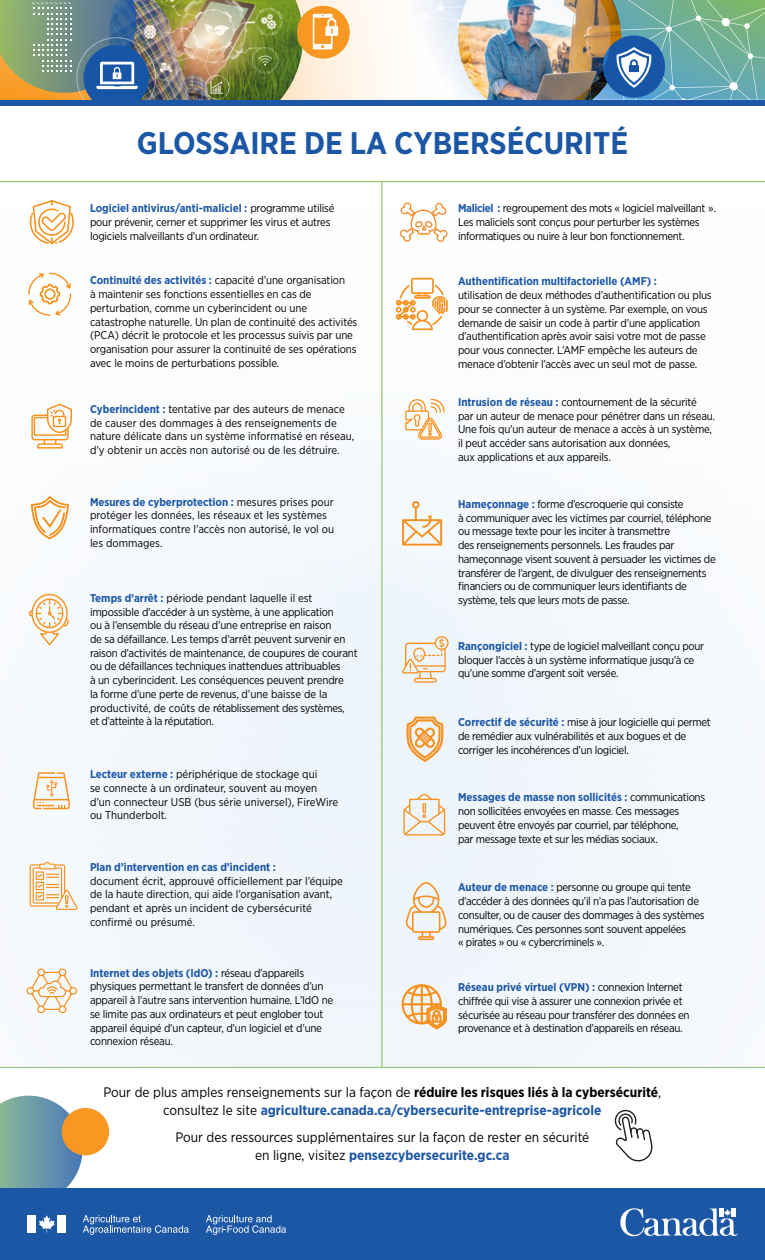
<style>
.page{position:relative;width:765px;height:1260px;background:#fff}
.page>*{position:absolute;margin:0;border:0;box-sizing:border-box;transform-origin:0 0}
.t1{font:700 31.25px "Gotham Narrow";color:#1c57a6}
.t2{font:13.75px/18.8px "Gotham Narrow";color:#000;text-align:center}
.t3{font:11.25px/13.8px "Gotham Narrow";letter-spacing:-.02em;color:#000}
.t4{font:11.25px/13.8px "Gotham Narrow";color:#000}
.t5{font:700 11.25px "Gotham Narrow";color:#1c57a6}
.s1{font-weight:700;color:#1c57a6}
.s2{font-weight:700}
</style>
<div class="page">
<svg style="left:0;top:1096px;width:82px;height:93px;background:#7aa4ae"></svg>
<div style="left:62px;top:1108px;width:47px;height:47px;background:#f89721;border-radius:50%"></div>
<svg style="left:614px;top:1109px;width:39px;height:53px"></svg>
<div style="left:0;top:181px;width:765px;height:887px;background:#f5f9fc"></div>
<hr style="left:381px;top:182px;width:1px;height:886px;background:#98c46f">
<svg style="left:29px;top:200px;width:45px;height:45px"></svg>
<svg style="left:402px;top:984px;width:45px;height:45px"></svg>
<svg style="left:402px;top:501px;width:40px;height:45px"></svg>
<svg style="left:405px;top:882px;width:42px;height:58px"></svg>
<svg style="left:396px;top:278px;width:52px;height:52px"></svg>
<svg style="left:30px;top:862px;width:48px;height:48px"></svg>
<svg style="left:407px;top:716px;width:37px;height:46px"></svg>
<svg style="left:403px;top:793px;width:42px;height:43px"></svg>
<svg style="left:31px;top:404px;width:41px;height:45px"></svg>
<svg style="left:26px;top:968px;width:52px;height:46px"></svg>
<svg style="left:28px;top:273px;width:43px;height:43px"></svg>
<svg style="left:303px;top:0;width:87px;height:100px"></svg>
<img style="left:149px;top:0;width:154px;height:100px">
<div style="left:297px;top:6px;width:53px;height:53px;background:#f89721;border-radius:50%"></div>
<svg style="left:313px;top:14px;width:25px;height:35px"></svg>
<svg style="left:0;top:0;width:149px;height:100px;background:#778d86"></svg>
<hr style="left:0;top:181px;width:765px;height:1px;background:#98c46f">
<img style="left:421px;top:0;width:344px;height:100px">
<div style="left:0;top:100px;width:765px;height:6px;background:#1c57a6"></div>
<svg style="left:400px;top:202px;width:48px;height:40px"></svg>
<svg style="left:405px;top:399px;width:40px;height:41px"></svg>
<svg style="left:31px;top:496px;width:38px;height:44px"></svg>
<svg style="left:29px;top:594px;width:40px;height:51px"></svg>
<svg style="left:33px;top:772px;width:37px;height:37px"></svg>
<svg style="left:402px;top:636px;width:47px;height:47px"></svg>
<div style="left:0;top:1189px;width:765px;height:71px;background:#1c57a6"></div>
<svg style="left:620px;top:1208px;width:118px;height:29px"></svg>
<svg style="left:39px;top:1215px;width:16px;height:18px"></svg>
<div style="left:28px;top:1215px;width:8px;height:18px;background:#fff"></div>
<div style="left:58px;top:1215px;width:8px;height:18px;background:#fff"></div>
<svg style="left:206px;top:1215px;width:80px;height:20px"></svg>
<svg style="left:83px;top:1215px;width:106px;height:20px"></svg>
<h1 class="t1" style="left:137px;top:123px;width:493px">GLOSSAIRE DE LA CYBERSÉCURITÉ</h1>
<p class="t3" style="left:90px;top:201px;width:246px"><span class="s1">Logiciel antivirus/anti-maliciel :</span> programme utilisé pour prévenir, cerner et supprimer les virus et autres logiciels malveillants d’un ordinateur.</p>
<p class="t3" style="left:90px;top:273px;width:269px"><span class="s1">Continuité des activités :</span> capacité d’une organisation<br>à maintenir ses fonctions essentielles en cas de perturbation, comme un cyberincident ou une catastrophe naturelle. Un plan de continuité des activités (PCA) décrit le protocole et les processus suivis par une organisation pour assurer la continuité de ses opérations avec le moins de perturbations possible.</p>
<p class="t4" style="left:90px;top:402px;width:266px"><span class="s1">Cyberincident :</span> tentative par des auteurs de menace de causer des dommages à des renseignements de nature délicate dans un système informatisé en réseau, d’y obtenir un accès non autorisé ou de les détruire.</p>
<p class="t4" style="left:90px;top:495px;width:246px"><span class="s1">Mesures de cyberprotection :</span> mesures prises pour protéger les données, les réseaux et les systèmes informatiques contre l’accès non autorisé, le vol ou les dommages.</p>
<p class="t3" style="left:90px;top:591px;width:269px"><span class="s1">Temps d’arrêt :</span> période pendant laquelle il est impossible d’accéder à un système, à une application<br>ou à l’ensemble du réseau d’une entreprise en raison<br>de sa défaillance. Les temps d’arrêt peuvent survenir en raison d’activités de maintenance, de coupures de courant ou de défaillances techniques inattendues attribuables<br>à un cyberincident. Les conséquences peuvent prendre<br>la forme d’une perte de revenus, d’une baisse de la productivité, de coûts de rétablissement des systèmes,<br>et d’atteinte à la réputation.</p>
<p class="t4" style="left:90px;top:767px;width:250px"><span class="s1">Lecteur externe :</span> périphérique de stockage qui<br>se connecte à un ordinateur, souvent au moyen d’un connecteur USB (bus série universel), FireWire ou Thunderbolt.</p>
<p class="t5" style="left:90px;top:860px;width:188px">Plan d’intervention en cas d’incident :</p>
<p class="t4" style="left:90px;top:874px;width:254px">document écrit, approuvé officiellement par l’équipe de la haute direction, qui aide l’organisation avant, pendant et après un incident de cybersécurité confirmé ou présumé.</p>
<p class="t3" style="left:90px;top:966px;width:245px"><span class="s1">Internet des objets (IdO) :</span> réseau d’appareils physiques permettant le transfert de données d’un appareil à l’autre sans intervention humaine. L’IdO ne se limite pas aux ordinateurs et peut englober tout appareil équipé d’un capteur, d’un logiciel et d’une connexion réseau.</p>
<p class="t3" style="left:458px;top:201px;width:259px"><span class="s1">Maliciel :</span> regroupement des mots « logiciel malveillant ».<br>Les maliciels sont conçus pour perturber les systèmes informatiques ou nuire à leur bon fonctionnement.</p>
<p class="t5" style="left:458px;top:274px;width:200px">Authentification multifactorielle (AMF) :</p>
<p class="t3" style="left:458px;top:288px;width:255px">utilisation de deux méthodes d’authentification ou plus pour se connecter à un système. Par exemple, on vous demande de saisir un code à partir d’une application d’authentification après avoir saisi votre mot de passe pour vous connecter. L’AMF empêche les auteurs de menace d’obtenir l’accès avec un seul mot de passe.</p>
<p class="t3" style="left:458px;top:395px;width:259px"><span class="s1">Intrusion de réseau :</span> contournement de la sécurité par un auteur de menace pour pénétrer dans un réseau.<br>Une fois qu’un auteur de menace a accès à un système, il peut accéder sans autorisation aux données,<br>aux applications et aux appareils.</p>
<p class="t3" style="left:458px;top:497px;width:259px"><span class="s1">Hameçonnage :</span> forme d’escroquerie qui consiste<br>à communiquer avec les victimes par courriel, téléphone ou message texte pour les inciter à transmettre<br>des renseignements personnels. Les fraudes par hameçonnage visent souvent à persuader les victimes de transférer de l’argent, de divulguer des renseignements financiers ou de communiquer leurs identifiants de système, tels que leurs mots de passe.</p>
<p class="t3" style="left:458px;top:639px;width:247px"><span class="s1">Rançongiciel :</span> type de logiciel malveillant conçu pour bloquer l’accès à un système informatique jusqu’à ce qu’une somme d’argent soit versée.</p>
<p class="t3" style="left:458px;top:715px;width:254px"><span class="s1">Correctif de sécurité :</span> mise à jour logicielle qui permet de remédier aux vulnérabilités et aux bogues et de corriger les incohérences d’un logiciel.</p>
<p class="t3" style="left:458px;top:790px;width:249px"><span class="s1">Messages de masse non sollicités :</span> communications non sollicitées envoyées en masse. Ces messages peuvent être envoyés par courriel, par téléphone,<br>par message texte et sur les médias sociaux.</p>
<p class="t3" style="left:458px;top:880px;width:248px"><span class="s1">Auteur de menace :</span> personne ou groupe qui tente d’accéder à des données qu’il n’a pas l’autorisation de consulter, ou de causer des dommages à des systèmes numériques. Ces personnes sont souvent appelées<br>« pirates » ou « cybercriminels ».</p>
<p class="t3" style="left:458px;top:980px;width:233px"><span class="s1">Réseau privé virtuel (VPN) :</span> connexion Internet chiffrée qui vise à assurer une connexion privée et sécurisée au réseau pour transférer des données en provenance et à destination d’appareils en réseau.</p>
<p class="t2" style="left:103px;top:1082px;width:559px">Pour de plus amples renseignements sur la façon de <span class="s2">réduire les risques liés à la cybersécurité</span>, consultez le site <span class="s1">agriculture.canada.ca/cybersecurite-entreprise-agricole</span></p>
<p class="t2" style="left:175px;top:1127px;width:415px">Pour des ressources supplémentaires sur la façon de rester en sécurité en ligne, visitez <span class="s1">pensezcybersecurite.gc.ca</span></p>
</div>
